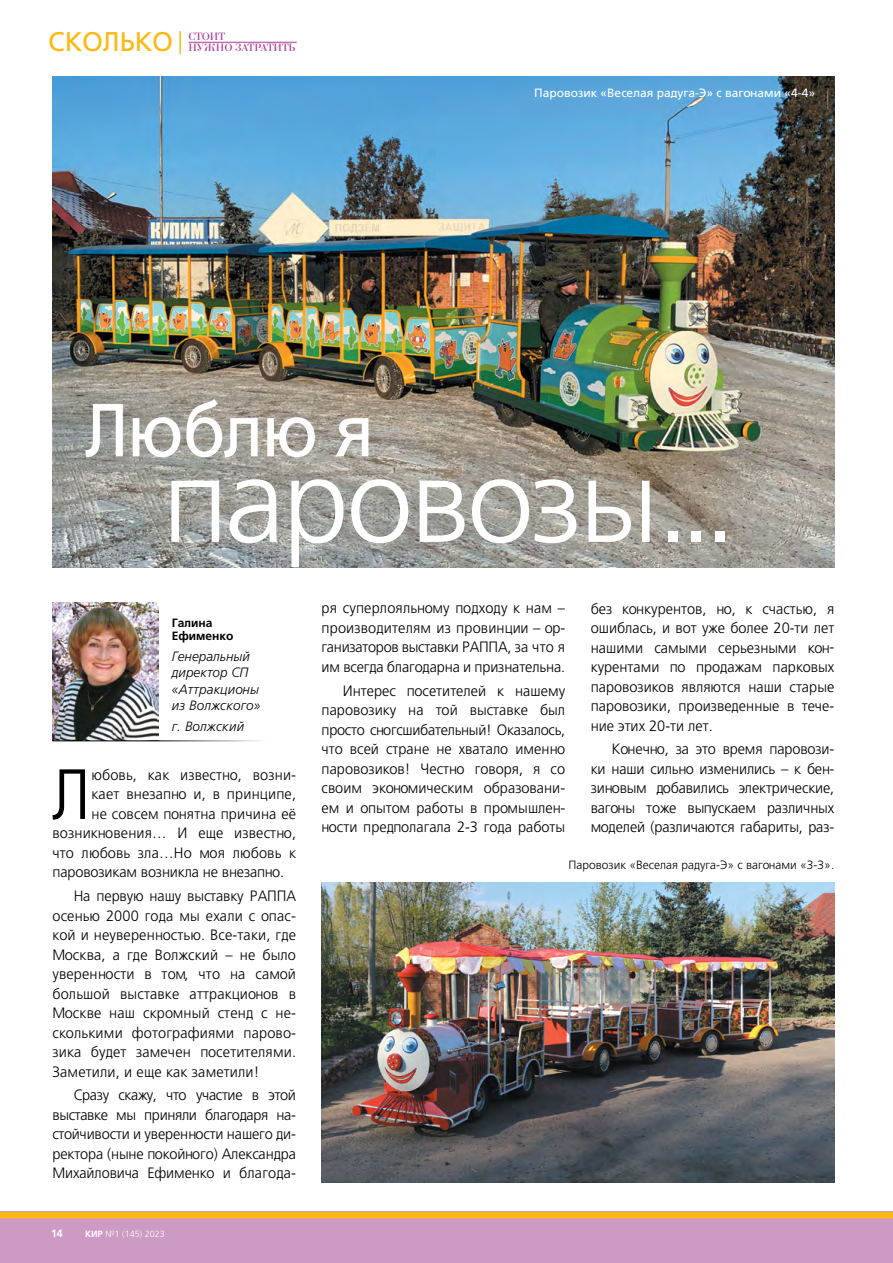
<style>
.page{position:relative;width:893px;height:1263px;background:#fff}
.page>*{position:absolute;margin:0;border:0;box-sizing:border-box;transform-origin:0 0}
.t1{font:300 120px "AG Foreigner";letter-spacing:-.025em;color:#fff}
.t2{font:75px "AG Foreigner";letter-spacing:-.025em;color:#fff;scale:.95 1}
.t3{font:300 70.8px "AG Foreigner";color:#000}
.t4{font:27px "AG Foreigner";color:#fdb913}
.t5{font:300 15px/19.5px "AG Foreigner";color:#000;text-align:justify}
.t6{font:italic 300 13.5px/16.5px "AG Foreigner";letter-spacing:.01em;color:#000}
.t7{font:300 12px "AG Foreigner";color:#000}
.t8{font:12px "AG Foreigner";color:#fff}
.t9{font:700 12px/13.5px "AG Foreigner";color:#000}
.t10{font:11.25px/11.6px "Bodoni C";letter-spacing:-.03em;color:#ab3e97}
.t11{font:700 10.5px "AG Foreigner";color:#fff}
.t12{font:300 9px "AG Foreigner";color:#fff}
.s1{color:#000}
.s2{font-weight:700}
</style>
<div class="page">
<div style="left:0;top:1212px;width:893px;height:51px;background:#cd99c5"></div>
<div style="left:0;top:1212px;width:893px;height:6px;background:#fdb913"></div>
<img style="left:52px;top:77px;width:782px;height:491px">
<img style="left:321px;top:882px;width:513px;height:300px">
<img style="left:52px;top:602px;width:106px;height:139px">
<hr style="left:53px;top:741px;width:243px;height:1px;background:#000">
<hr style="left:189px;top:42px;width:108px;height:1px;background:#ab3e97">
<hr style="left:179px;top:31px;width:2px;height:23px;background:#fdb913">
<h3 class="t4" style="left:48px;top:27px;width:124px">СколькО</h3>
<p class="t10" style="left:189px;top:31px;width:108px">стоит<br>нужно затратить</p>
<p class="t8" style="left:534px;top:86px;width:286px">Паровозик «Веселая радуга-Э» с вагонами «4-4»<span class="s1">.</span></p>
<h2 class="t2" style="left:85px;top:388px;width:306px">Люблю я</h2>
<h1 class="t1" style="left:162px;top:437px;width:576px">паровозы...</h1>
<p class="t9" style="left:172px;top:616px;width:63px">Галина<br>Ефименко</p>
<p class="t6" style="left:172px;top:648px;width:90px">Генеральный директор СП «Аттракционы из Волжского»</p>
<p class="t6" style="left:172px;top:718px;width:74px">г. Волжский</p>
<h3 class="t3" style="left:53px;top:757px;width:40px">Л</h3>
<p class="t5" style="left:92px;top:765px;width:206px">юбовь, как известно, возни-</p>
<p class="t5" style="left:92px;top:785px;width:206px">кает внезапно и, в принципе,</p>
<p class="t5" style="left:92px;top:804px;width:206px">не совсем понятна причина её</p>
<p class="t5" style="left:52px;top:824px;width:245px">возникновения… И еще известно,</p>
<p class="t5" style="left:52px;top:843px;width:245px">что любовь зла…Но моя любовь к</p>
<p class="t5" style="left:52px;top:863px;width:233px">паровозикам возникла не внезапно.</p>
<p class="t5" style="left:52px;top:886px;width:245px;text-indent:21px">На первую нашу выставку РАППА осенью 2000 года мы ехали с опас&shy;кой и неуверенностью. Все-таки, где Москва, а где Волжский – не было уверенности в том, что на самой большой выставке аттракционов в Москве наш скромный стенд с не&shy;сколькими фотографиями парово&shy;зика будет замечен посетителями.<br>Заметили, и еще как заметили!</p>
<p class="t5" style="left:52px;top:1086px;width:245px;text-indent:21px">Сразу скажу, что участие в этой выставке мы приняли благодаря на&shy;стойчивости и уверенности нашего ди&shy;ректора (ныне покойного) Александра Михайловича Ефименко и благода-</p>
<p class="t11" style="left:51px;top:1228px;width:13px">14</p>
<p class="t12" style="left:85px;top:1229px;width:81px"><span class="s2">КИР</span> №1 (145) 2023</p>
<p class="t5" style="left:322px;top:599px;width:245px">ря суперлояльному подходу к нам – производителям из провинции – ор&shy;ганизаторов выставки РАППА, за что я им всегда благодарна и признательна.</p>
<p class="t5" style="left:322px;top:681px;width:245px;text-indent:21px">Интерес посетителей к нашему паровозику на той выставке был просто сногсшибательный! Оказалось, что всей стране не хватало именно паровозиков! Честно говоря, я со своим экономическим образовани&shy;ем и опытом работы в промышлен&shy;ности предполагала 2-3 года работы</p>
<p class="t5" style="left:591px;top:599px;width:245px">без конкурентов, но, к счастью, я ошиблась, и вот уже более 20-ти лет нашими самыми серьезными кон&shy;курентами по продажам парковых паровозиков являются наши старые паровозики, произведенные в тече&shy;ние этих 20-ти лет.</p>
<p class="t5" style="left:591px;top:739px;width:245px;text-indent:21px">Конечно, за это время паровози&shy;ки наши сильно изменились – к бен&shy;зиновым добавились электрические, вагоны тоже выпускаем различных моделей (различаются габариты, раз-</p>
<p class="t7" style="left:569px;top:859px;width:267px">Паровозик «Веселая радуга-Э» с вагонами «3-3».</p>
</div>
